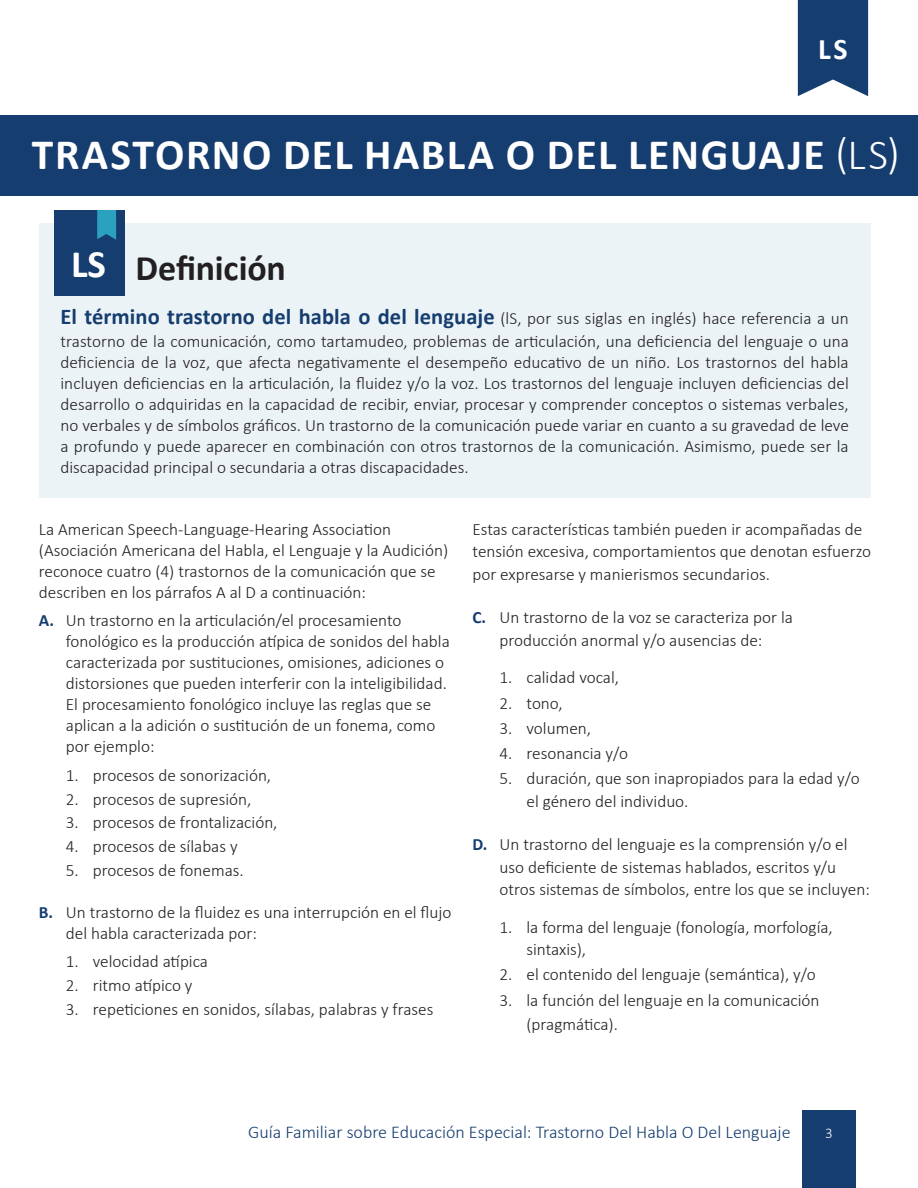
<style>
.page{position:relative;width:918px;height:1188px;background:#fff}
.page>*{position:absolute;margin:0;border:0;box-sizing:border-box;transform-origin:0 0}
.h1_pg_3_left{font:700 43.5px "Calibri";letter-spacing:.035em;color:#fff}
.t1{font:700 39px "Calibri";color:#fff}
.t2{font:700 36px "Calibri";letter-spacing:-.005em;color:#231f20}
.t3{font:700 30px "Calibri";color:#fff}
.t4{font:300 18px "Calibri";color:#163d6f}
.main{font:300 17.25px/21px "Calibri";color:#231f20}
.t5{font:300 15px "Calibri";color:#fff}
.s1{font-weight:300}
.s2{font-weight:700;font-size:22.5px;color:#163d6f}
.s3{font-weight:700;color:#163d6f}
</style>
<div class="page">
<div style="left:0;top:115px;width:918px;height:81px;background:#163d6f"></div>
<div style="left:39px;top:224px;width:831px;height:274px;background:#ebf3f6"></div>
<div style="left:54px;top:210px;width:71px;height:86px;background:#163d6f"></div>
<svg style="left:97px;top:210px;width:19px;height:30px"></svg>
<svg style="left:798px;top:0;width:70px;height:96px;background:#294d7b"></svg>
<div style="left:802px;top:1111px;width:54px;height:77px;background:#163d6f"></div>
<h3 class="t3" style="left:818px;top:28px;width:31px">LS</h3>
<p class="h1_pg_3_left" style="left:32px;top:124px;width:869px">TRASTORNO DEL HABLA O DEL LENGUAJE <span class="s1">(LS)</span></p>
<p class="t1" style="left:71px;top:237px;width:36px">LS</p>
<p class="t2" style="left:136px;top:242px;width:152px">Definición</p>
<p class="main" style="left:60px;top:306px;width:790px;line-height:23.2px"><span class="s2">El término trastorno del habla o del lenguaje</span> (lS, por sus siglas en inglés) hace referencia a un trastorno de la comunicación, como tartamudeo, problemas de articulación, una deficiencia del lenguaje o una</p>
<p class="main" style="left:60px;top:352px;width:790px;text-align:justify">deficiencia de la voz, que afecta negativamente el desempeño educativo de un niño. Los trastornos del habla incluyen deficiencias en la articulación, la fluidez y/o la voz. Los trastornos del lenguaje incluyen deficiencias del desarrollo o adquiridas en la capacidad de recibir, enviar, procesar y comprender conceptos o sistemas verbales, no verbales y de símbolos gráficos. Un trastorno de la comunicación puede variar en cuanto a su gravedad de leve a profundo y puede aparecer en combinación con otros trastornos de la comunicación. Asimismo, puede ser la discapacidad principal o secundaria a otras discapacidades.</p>
<p class="main" style="left:39px;top:519px;width:411px">La American Speech-Language-Hearing Association (Asociación Americana del Habla, el Lenguaje y la Audición) reconoce cuatro (4) trastornos de la comunicación que se describen en los párrafos A al D a continuación:</p>
<p class="main" style="left:66px;top:610px;width:386px;text-indent:-27px"><span class="s3">A.</span> Un trastorno en la articulación/el procesamiento fonológico es la producción atípica de sonidos del habla caracterizada por sustituciones, omisiones, adiciones o distorsiones que pueden interferir con la inteligibilidad.<br>El procesamiento fonológico incluye las reglas que se aplican a la adición o sustitución de un fonema, como por ejemplo:</p>
<p class="main" style="left:66px;top:765px;width:207px">1. procesos de sonorización,</p>
<p class="main" style="left:66px;top:788px;width:187px">2. procesos de supresión,</p>
<p class="main" style="left:66px;top:812px;width:213px">3. procesos de frontalización,</p>
<p class="main" style="left:66px;top:836px;width:173px">4. procesos de sílabas y</p>
<p class="main" style="left:66px;top:859px;width:179px">5. procesos de fonemas.</p>
<p class="main" style="left:66px;top:901px;width:387px;text-indent:-27px"><span class="s3">B.</span> Un trastorno de la fluidez es una interrupción en el flujo del habla caracterizada por:</p>
<p class="main" style="left:66px;top:951px;width:144px">1. velocidad atípica</p>
<p class="main" style="left:66px;top:975px;width:128px">2. ritmo atípico y</p>
<p class="main" style="left:66px;top:998px;width:369px">3. repeticiones en sonidos, sílabas, palabras y frases</p>
<p class="main" style="left:472px;top:518px;width:400px;line-height:22.5px">Estas características también pueden ir acompañadas de tensión excesiva, comportamientos que denotan esfuerzo por expresarse y manierismos secundarios.</p>
<p class="main" style="left:472px;top:606px;width:322px;line-height:22.5px;text-align:center"><span class="s3">C.</span> Un trastorno de la voz se caracteriza por la producción anormal y/o ausencias de:</p>
<p class="main" style="left:500px;top:667px;width:121px">1. calidad vocal,</p>
<p class="main" style="left:500px;top:692px;width:65px">2. tono,</p>
<p class="main" style="left:500px;top:717px;width:93px">3. volumen,</p>
<p class="main" style="left:500px;top:743px;width:130px">4. resonancia y/o</p>
<p class="main" style="left:526px;top:767px;width:335px;line-height:22.5px;text-indent:-27px">5. duración, que son inapropiados para la edad y/o el género del individuo.</p>
<p class="main" style="left:500px;top:833px;width:372px;line-height:22.5px;text-indent:-27px"><span class="s3">D.</span> Un trastorno del lenguaje es la comprensión y/o el uso deficiente de sistemas hablados, escritos y/u otros sistemas de símbolos, entre los que se incluyen:</p>
<p class="main" style="left:526px;top:916px;width:308px;line-height:22.5px;text-indent:-27px">1. la forma del lenguaje (fonología, morfología, sintaxis),</p>
<p class="main" style="left:500px;top:964px;width:318px">2. el contenido del lenguaje (semántica), y/o</p>
<p class="main" style="left:526px;top:989px;width:295px;line-height:23.2px;text-indent:-27px">3. la función del lenguaje en la comunicación (pragmática).</p>
<p class="t4" style="left:248px;top:1121px;width:544px">Guía Familiar sobre Educación Especial: Trastorno Del Habla O Del Lenguaje</p>
<p class="t5" style="left:825px;top:1124px;width:9px">3</p>
</div>
